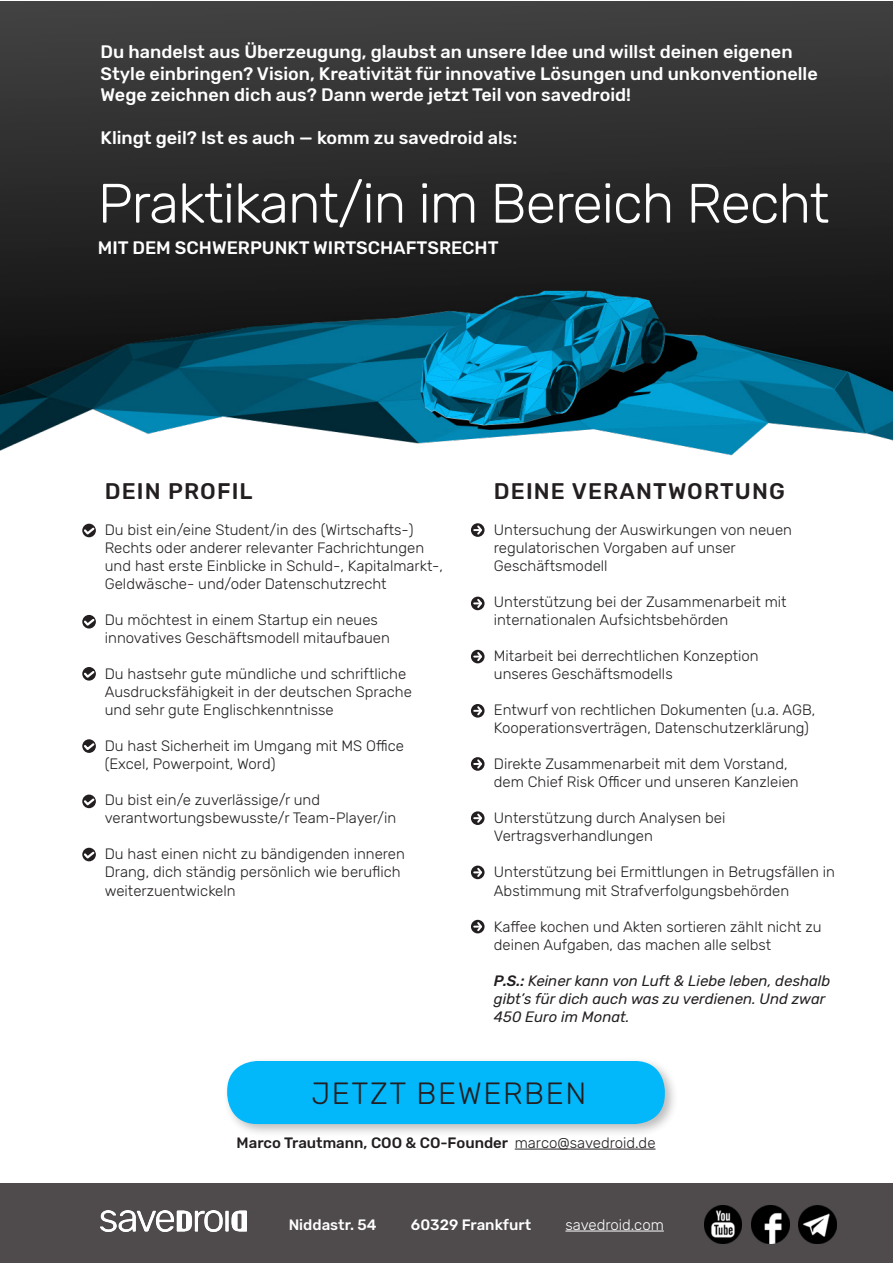
<style>
.page{position:relative;width:893px;height:1263px;background:#fff}
.page>*{position:absolute;margin:0;border:0;box-sizing:border-box;transform-origin:0 0}
.t1{font:300 55.5px "Rubik";letter-spacing:-.02em;color:#fff}
.t2{font:300 30.6px "Rubik";letter-spacing:.05em;color:#231f20}
.t3{font:500 22.5px "Rubik";letter-spacing:.05em;color:#231f20}
.t4{font:500 18px/21.6px "Rubik";color:#fff}
.t5{font:300 15px/18px "Rubik";color:#231f20}
.t6{font:italic 15px/18px "Rubik";color:#231f20}
.t7{font:500 15px "Rubik";color:#231f20}
.t8{font:500 15px "Rubik";color:#fff}
.t9{font:300 15px "Rubik";color:#fff}
.s1{font-weight:500}
.s2{font-weight:300}
</style>
<div class="page">
<img style="left:0;top:1px;width:893px;height:455px">
<div style="left:471px;top:523px;width:14px;height:14px;background:#231f20;border-radius:50%"></div>
<svg style="left:474px;top:524px;width:10px;height:12px"></svg>
<svg style="left:471px;top:597px;width:14px;height:13px"></svg>
<svg style="left:474px;top:597px;width:10px;height:13px"></svg>
<svg style="left:471px;top:650px;width:14px;height:13px"></svg>
<svg style="left:474px;top:650px;width:10px;height:13px"></svg>
<svg style="left:471px;top:704px;width:14px;height:14px"></svg>
<svg style="left:474px;top:704px;width:10px;height:13px"></svg>
<div style="left:471px;top:757px;width:14px;height:14px;background:#231f20;border-radius:50%"></div>
<svg style="left:474px;top:758px;width:10px;height:12px"></svg>
<svg style="left:471px;top:811px;width:14px;height:14px"></svg>
<svg style="left:474px;top:812px;width:10px;height:12px"></svg>
<svg style="left:471px;top:865px;width:14px;height:14px"></svg>
<svg style="left:474px;top:866px;width:10px;height:13px"></svg>
<svg style="left:471px;top:920px;width:14px;height:13px"></svg>
<svg style="left:474px;top:920px;width:10px;height:13px"></svg>
<div style="left:82px;top:524px;width:14px;height:13px;background:#231f20;border-radius:50%"></div>
<svg style="left:82px;top:526px;width:14px;height:10px"></svg>
<div style="left:82px;top:615px;width:14px;height:13px;background:#231f20;border-radius:50%"></div>
<svg style="left:82px;top:617px;width:14px;height:11px"></svg>
<div style="left:82px;top:667px;width:14px;height:14px;background:#231f20;border-radius:50%"></div>
<svg style="left:82px;top:669px;width:14px;height:11px"></svg>
<svg style="left:82px;top:739px;width:14px;height:14px"></svg>
<svg style="left:82px;top:741px;width:14px;height:11px"></svg>
<svg style="left:82px;top:794px;width:14px;height:14px"></svg>
<svg style="left:82px;top:796px;width:14px;height:11px"></svg>
<div style="left:82px;top:848px;width:14px;height:13px;background:#231f20;border-radius:50%"></div>
<svg style="left:82px;top:850px;width:14px;height:10px"></svg>
<div style="left:0;top:1183px;width:893px;height:80px;background:#4f4b4c"></div>
<img style="left:101px;top:1210px;width:145px;height:21px">
<hr style="left:565px;top:1231px;width:99px;height:1px;background:#fff">
<img style="left:704px;top:1205px;width:38px;height:38px">
<img style="left:751px;top:1205px;width:38px;height:38px">
<img style="left:799px;top:1205px;width:38px;height:38px">
<hr style="left:515px;top:1149px;width:140px;height:1px;background:#231f20">
<div style="left:222px;top:1056px;width:456px;height:81px;background:#231f20;opacity:.3"></div>
<div style="left:227px;top:1061px;width:438px;height:63px;background:#02b7fa;border-radius:30px"></div>
<p class="t4" style="left:101px;top:41px;width:719px">Du handelst aus Überzeugung, glaubst an unsere Idee und willst deinen eigenen<br>Style einbringen? Vision, Kreativität für innovative Lösungen und unkonventionelle<br>Wege zeichnen dich aus? Dann werde jetzt Teil von savedroid!</p>
<p class="t4" style="left:101px;top:128px;width:418px">Klingt geil? Ist es auch — komm zu savedroid als:</p>
<p class="t1" style="left:98px;top:172px;width:733px">Praktikant/in im Bereich Recht</p>
<p class="t4" style="left:98px;top:238px;width:402px">MIT DEM SCHWERPUNKT WIRTSCHAFTSRECHT</p>
<p class="t3" style="left:105px;top:479px;width:149px">DEIN PROFIL</p>
<p class="t5" style="left:105px;top:522px;width:340px">Du bist ein/eine Student/in des (Wirtschafts-)<br>Rechts oder anderer relevanter Fachrichtungen und hast erste Einblicke in Schuld-, Kapitalmarkt-, Geldwäsche- und/oder Datenschutzrecht</p>
<p class="t5" style="left:105px;top:612px;width:275px">Du möchtest in einem Startup ein neues</p>
<p class="t5" style="left:105px;top:630px;width:287px">innovatives Geschäftsmodell mitaufbauen</p>
<p class="t5" style="left:105px;top:666px;width:303px">Du hastsehr gute mündliche und schriftliche</p>
<p class="t5" style="left:105px;top:684px;width:309px">Ausdrucksfähigkeit in der deutschen Sprache</p>
<p class="t5" style="left:105px;top:702px;width:230px">und sehr gute Englischkenntnisse</p>
<p class="t5" style="left:105px;top:738px;width:301px">Du hast Sicherheit im Umgang mit MS Office</p>
<p class="t5" style="left:105px;top:756px;width:172px">(Excel, Powerpoint, Word)</p>
<p class="t5" style="left:105px;top:792px;width:217px">Du bist ein/e zuverlässige/r und</p>
<p class="t5" style="left:105px;top:810px;width:293px">verantwortungsbewusste/r Team-Player/in</p>
<p class="t5" style="left:105px;top:846px;width:302px">Du hast einen nicht zu bändigenden inneren</p>
<p class="t5" style="left:105px;top:864px;width:297px">Drang, dich ständig persönlich wie beruflich</p>
<p class="t5" style="left:105px;top:882px;width:132px">weiterzuentwickeln</p>
<p class="t3" style="left:494px;top:479px;width:293px">DEINE VERANTWORTUNG</p>
<p class="t5" style="left:494px;top:522px;width:300px">Untersuchung der Auswirkungen von neuen</p>
<p class="t5" style="left:494px;top:540px;width:243px">regulatorischen Vorgaben auf unser</p>
<p class="t5" style="left:494px;top:558px;width:115px">Geschäftsmodell</p>
<p class="t5" style="left:494px;top:594px;width:294px">Unterstützung bei der Zusammenarbeit mit</p>
<p class="t5" style="left:494px;top:612px;width:236px">internationalen Aufsichtsbehörden</p>
<p class="t5" style="left:494px;top:648px;width:266px">Mitarbeit bei derrechtlichen Konzeption</p>
<p class="t5" style="left:494px;top:666px;width:180px">unseres Geschäftsmodells</p>
<p class="t5" style="left:494px;top:702px;width:323px">Entwurf von rechtlichen Dokumenten (u.a. AGB,<br>Kooperationsverträgen, Datenschutzerklärung)</p>
<p class="t5" style="left:494px;top:756px;width:295px">Direkte Zusammenarbeit mit dem Vorstand,</p>
<p class="t5" style="left:494px;top:774px;width:306px">dem Chief Risk Officer und unseren Kanzleien</p>
<p class="t5" style="left:494px;top:810px;width:233px">Unterstützung durch Analysen bei<br>Vertragsverhandlungen</p>
<p class="t5" style="left:494px;top:864px;width:343px">Unterstützung bei Ermittlungen in Betrugsfällen in<br>Abstimmung mit Strafverfolgungsbehörden</p>
<p class="t5" style="left:494px;top:918px;width:329px">Kaffee kochen und Akten sortieren zählt nicht zu deinen Aufgaben, das machen alle selbst</p>
<p class="t6" style="left:494px;top:972px;width:338px"><span class="s1">P.S.:</span> Keiner kann von Luft &amp; Liebe leben, deshalb gibt’s für dich auch was zu verdienen. Und zwar<br>450 Euro im Monat.</p>
<p class="t2" style="left:311px;top:1077px;width:276px">JETZT BEWERBEN</p>
<p class="t7" style="left:237px;top:1134px;width:420px">Marco Trautmann, COO &amp; CO-Founder <span class="s2">marco@savedroid.de</span></p>
<p class="t8" style="left:289px;top:1216px;width:90px">Niddastr. 54</p>
<p class="t8" style="left:411px;top:1216px;width:122px">60329 Frankfurt</p>
<p class="t9" style="left:565px;top:1217px;width:100px">savedroid.com</p>
</div>
